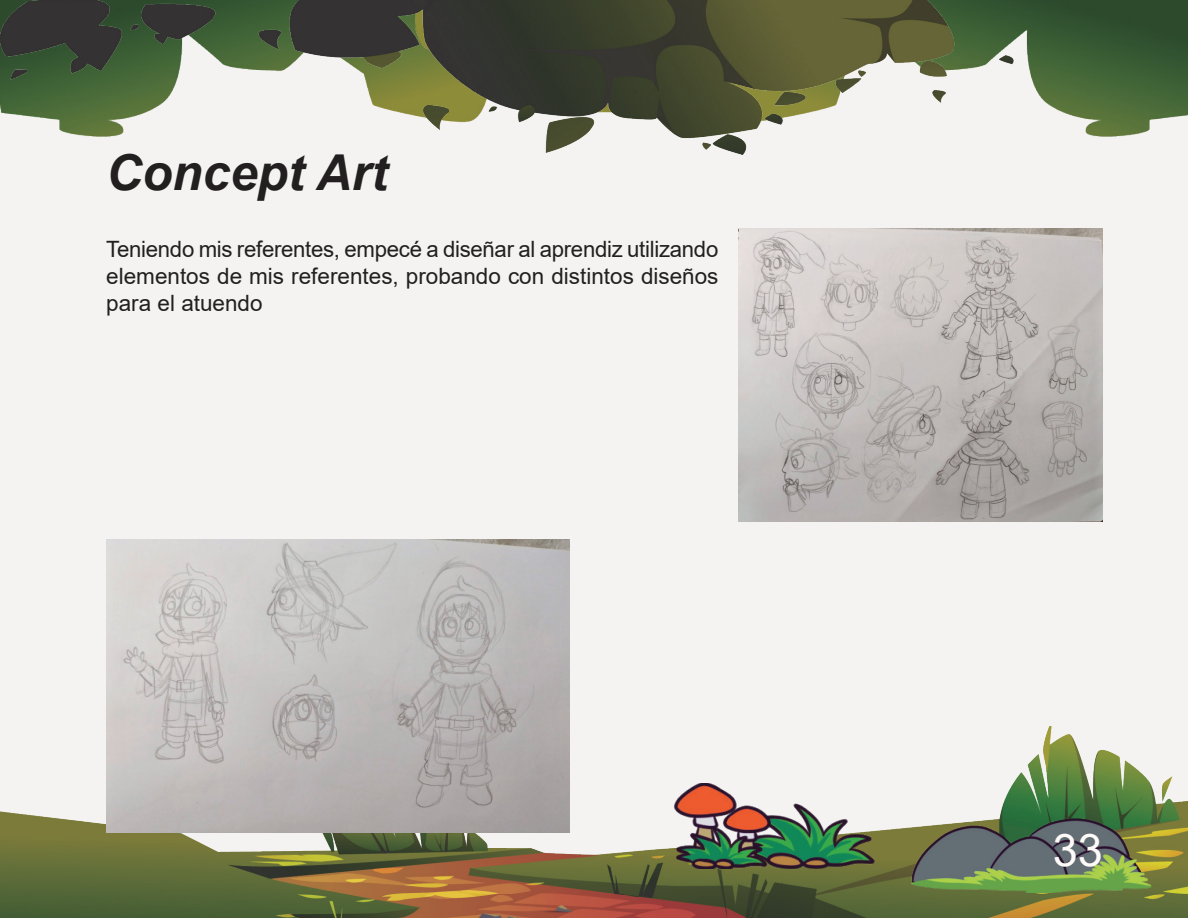
<style>
.page{position:relative;width:1188px;height:918px;background:#f4f3f2}
.page>*{position:absolute;margin:0;border:0;box-sizing:border-box;transform-origin:0 0}
.t1{font:italic 700 49.5px "Arial";color:#231f20}
.t2{font:45px "Arial";color:#fefaf8}
.t3{font:22.5px/27px "Arial";color:#231f20;text-align:justify}
</style>
<div class="page">
<img style="left:0;top:727px;width:1188px;height:191px">
<img style="left:0;top:0;width:1188px;height:155px">
<img style="left:912px;top:819px;width:240px;height:74px">
<img style="left:673px;top:783px;width:201px;height:86px">
<img style="left:738px;top:228px;width:365px;height:293px">
<img style="left:106px;top:539px;width:463px;height:294px">
<h1 class="t1" style="left:106px;top:140px;width:283px">Concept Art</h1>
<p class="t3" style="left:106px;top:235px;width:614px">Teniendo mis referentes, empecé a diseñar al aprendiz utilizando elementos de mis referentes, probando con distintos diseños para el atuendo</p>
<h2 class="t2" style="left:1053px;top:819px;width:52px">33</h2>
</div>
